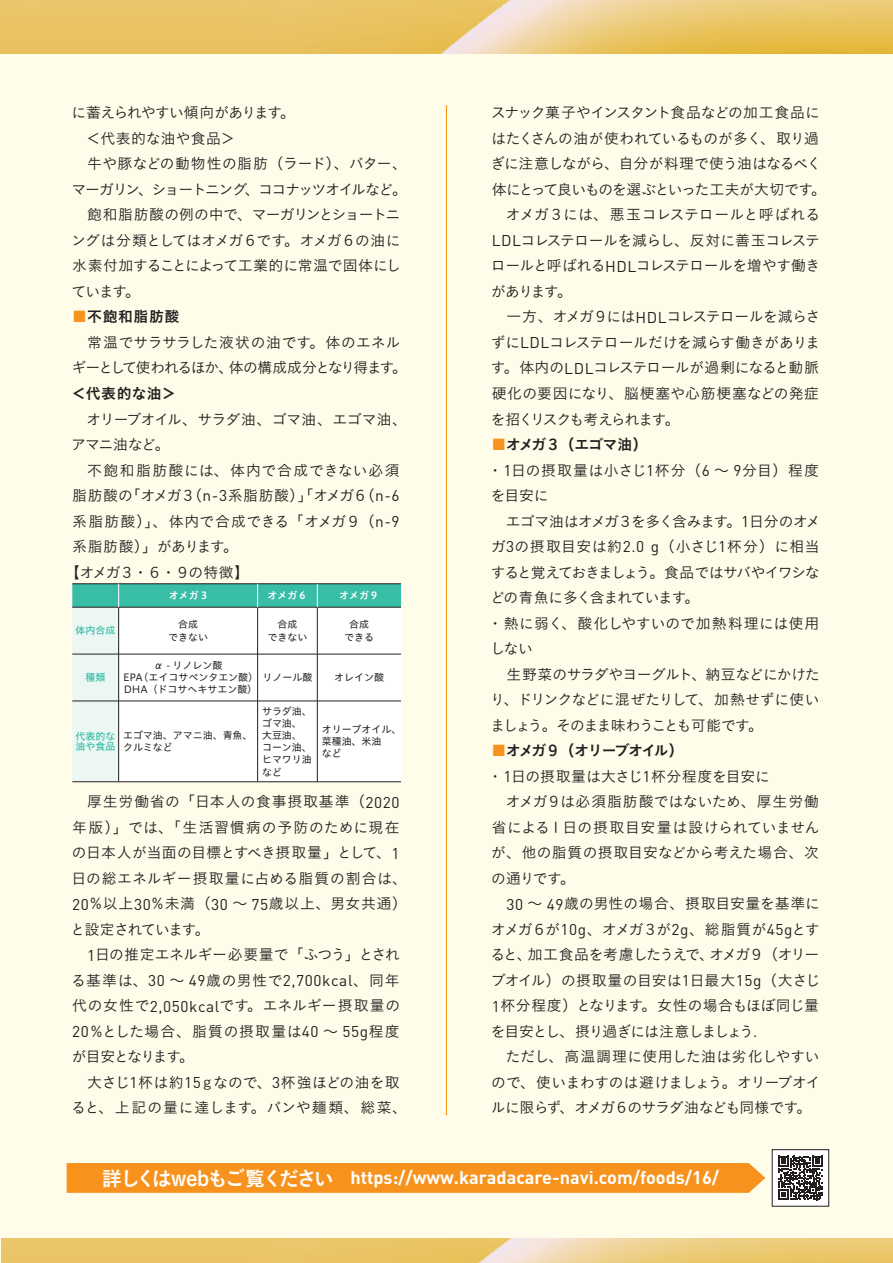
<style>
.page{position:relative;width:893px;height:1263px;background:#fffde9}
.page>*{position:absolute;margin:0;border:0;box-sizing:border-box;transform-origin:0 0}
.t1{font:20.25px "Koburina Go Std N W6";letter-spacing:-.12em;color:#fff}
.t2{font:700 18px "DIN Pro";color:#fff}
.本文{font:14.85px/25.5px "Koburina Go Std N W3";letter-spacing:-.025em;color:#231f20;text-align:justify}
.本文-2{font:14.85px/25.5px "Koburina Go Std N W3";letter-spacing:.03em;color:#231f20}
.本文-3{font:14.85px/25.5px "Koburina Go Std N W3";letter-spacing:-.045em;color:#231f20}
.本文-4{font:14.85px/25.5px "Koburina Go Std N W3";letter-spacing:-.08em;color:#231f20;text-align:right}
.本文-5{font:14.85px/25.5px "Koburina Go Std N W3";letter-spacing:-.055em;color:#231f20}
.本文-6{font:14.85px/25.5px "Koburina Go Std N W3";letter-spacing:.01em;color:#231f20;text-align:center}
.本文-7{font:14.85px/25.5px "Koburina Go Std N W3";letter-spacing:.02em;color:#231f20}
.本文-8{font:14.85px "Koburina Go Std N W6";letter-spacing:-.065em;color:#231f20}
.本文-9{font:14.85px/25.5px "Koburina Go Std N W3";color:#231f20}
.本文-10{font:14.85px "Koburina Go Std N W3";letter-spacing:-.005em;color:#231f20}
.本文-11{font:14.85px "Koburina Go Std N W6";letter-spacing:-.12em;color:#231f20}
.本文-12{font:14.85px "Koburina Go Std N W3";letter-spacing:-.09em;color:#231f20}
.本文-13{font:14.85px "Koburina Go Std N W3";letter-spacing:.005em;color:#231f20}
.t3{font:9.9px/12.1px "Hiragino UD Sans Std W4";color:#231f20}
.t4{font:9.9px "Hiragino UD Sans Std W5";color:#38bda7}
.t5{font:9.9px "Hiragino UD Sans Std W6";color:#fff}
.s1{color:#f7931d}
.s2{font-family:"DIN Pro";font-size:15.45px}
</style>
<div class="page">
<img style="left:0;top:0;width:893px;height:53px">
<hr style="left:446px;top:106px;width:1px;height:1008px;background:#f7931d">
<div style="left:772px;top:1150px;width:57px;height:56px;background:#fff"></div>
<svg style="left:778px;top:1156px;width:45px;height:44px"></svg>
<div style="left:772px;top:1149px;width:57px;height:58px;border:1px solid #231f20"></div>
<svg style="left:67px;top:1163px;width:698px;height:30px;background:#f79420"></svg>
<hr style="left:72px;top:583px;width:47px;height:1px;background:#231f20">
<hr style="left:119px;top:583px;width:139px;height:1px;background:#231f20">
<hr style="left:258px;top:583px;width:59px;height:1px;background:#231f20">
<hr style="left:317px;top:583px;width:84px;height:1px;background:#231f20">
<svg style="left:72px;top:584px;width:329px;height:198px;background:#e0f0ed"></svg>
<p class="本文-5" style="left:72px;top:100px;width:225px">に蓄えられやすい傾向があります。</p>
<p class="本文-13" style="left:86px;top:127px;width:150px">＜代表的な油や食品＞</p>
<p class="本文-4" style="left:71px;top:151px;width:337px">牛や豚などの動物性の脂肪（ラード）、バター、マーガリン、ショートニング、ココナッツオイルなど。</p>
<p class="本文" style="left:71px;top:202px;width:331px;text-indent:16px">飽和脂肪酸の例の中で、マーガリンとショートニングは分類としてはオメガ６です。オメガ６の油に水素付加することによって工業的に常温で固体にしています。</p>
<p class="本文-8" style="left:72px;top:305px;width:109px"><span class="s1">■</span>不飽和脂肪酸</p>
<p class="本文" style="left:72px;top:329px;width:337px;text-align:center">常温でサラサラした液状の油です。体のエネル<br>ギーとして使われるほか、体の構成成分となり得ます。</p>
<p class="本文-8" style="left:71px;top:382px;width:106px">＜代表的な油＞</p>
<p class="本文-5" style="left:71px;top:406px;width:337px;text-indent:15px">オリーブオイル、サラダ油、ゴマ油、エゴマ油、アマニ油など。</p>
<p class="本文" style="left:72px;top:457px;width:329px;text-indent:15px">不飽和脂肪酸には、体内で合成できない必須脂肪酸の「オメガ３（<span class="s2">n-3</span>系脂肪酸）」「オメガ６（<span class="s2">n-6</span>系脂肪酸）」、体内で合成できる「オメガ９（<span class="s2">n-9</span>系脂肪酸）」があります。</p>
<p class="本文-12" style="left:65px;top:561px;width:186px">【オメガ３・６・９の特徴】</p>
<p class="t4" style="left:76px;top:623px;width:41px">体内合成</p>
<p class="t4" style="left:86px;top:670px;width:21px">種類</p>
<p class="t5" style="left:169px;top:588px;width:40px">オメガ 3</p>
<p class="t5" style="left:268px;top:588px;width:41px">オメガ６</p>
<p class="t5" style="left:339px;top:588px;width:41px">オメガ９</p>
<p class="t3" style="left:178px;top:618px;width:21px">合成</p>
<p class="t3" style="left:168px;top:630px;width:41px">できない</p>
<p class="t3" style="left:277px;top:618px;width:21px">合成</p>
<p class="t3" style="left:268px;top:630px;width:41px">できない</p>
<p class="t3" style="left:154px;top:659px;width:70px">α - リノレン酸</p>
<p class="t3" style="left:123px;top:671px;width:191px">EPA（エイコサペンタエン酸）リノール酸</p>
<p class="t3" style="left:124px;top:683px;width:135px">DHA（ドコサヘキサエン酸）</p>
<p class="t3" style="left:349px;top:618px;width:21px">合成</p>
<p class="t3" style="left:344px;top:630px;width:31px">できる</p>
<p class="t3" style="left:334px;top:671px;width:51px">オレイン酸</p>
<p class="t4" style="left:76px;top:729px;width:41px">代表的な</p>
<p class="t4" style="left:76px;top:739px;width:41px">油や食品</p>
<p class="t3" style="left:123px;top:729px;width:131px">エゴマ油、アマニ油、青魚、クルミなど</p>
<p class="t3" style="left:262px;top:704px;width:51px">サラダ油、</p>
<p class="t3" style="left:262px;top:716px;width:41px">ゴマ油、</p>
<p class="t3" style="left:262px;top:729px;width:41px">大豆油、</p>
<p class="t3" style="left:262px;top:741px;width:51px">コーン油、</p>
<p class="t3" style="left:262px;top:753px;width:51px">ヒマワリ油など</p>
<p class="t3" style="left:322px;top:723px;width:81px">オリーブオイル、菜種油、米油</p>
<p class="t3" style="left:322px;top:747px;width:21px">など</p>
<p class="本文-2" style="left:71px;top:789px;width:338px;text-indent:17px">厚生労働省の「日本人の食事摂取基準（<span class="s2">2020</span>年版）」では、「生活習慣病の予防のために現在の日本人が当面の目標とすべき摂取量」として、<span class="s2">1</span>日の総エネルギー摂取量に占める脂質の割合は、<br><span class="s2">20</span>％以上<span class="s2">30</span>％未満（<span class="s2">30</span> ～ <span class="s2">75</span>歳以上、男女共通）と設定されています。</p>
<p class="本文" style="left:71px;top:942px;width:331px;text-indent:16px"><span class="s2">1</span>日の推定エネルギー必要量で「ふつう」とされる基準は、<span class="s2">30</span> ～ <span class="s2">49</span>歳の男性で<span class="s2">2,700kcal</span>、同年代の女性で<span class="s2">2,050kcal</span>です。エネルギー摂取量の<span class="s2">20</span>％とした場合、脂質の摂取量は<span class="s2">40</span> ～ <span class="s2">55g</span>程度が目安となります。</p>
<p class="本文-6" style="left:71px;top:1069px;width:337px">大さじ<span class="s2">1</span>杯は約<span class="s2">15</span>ｇなので、<span class="s2">3</span>杯強ほどの油を取<br>ると、上記の量に達します。パンや麺類、総菜、</p>
<p class="本文-3" style="left:491px;top:100px;width:337px">スナック菓子やインスタント食品などの加工食品にはたくさんの油が使われているものが多く、取り過ぎに注意しながら、自分が料理で使う油はなるべく体にとって良いものを選ぶといった工夫が大切です。</p>
<p class="本文" style="left:491px;top:202px;width:331px;text-indent:15px">オメガ３には、悪玉コレステロールと呼ばれる<span class="s2">LDL</span>コレステロールを減らし、反対に善玉コレステロールと呼ばれる<span class="s2">HDL</span>コレステロールを増やす働きがあります。</p>
<p class="本文" style="left:491px;top:304px;width:331px;text-indent:16px">一方、オメガ９には<span class="s2">HDL</span>コレステロールを減らさずに<span class="s2">LDL</span>コレステロールだけを減らす働きがあります。体内の<span class="s2">LDL</span>コレステロールが過剰になると動脈硬化の要因になり、脳梗塞や心筋梗塞などの発症を招くリスクも考えられます。</p>
<p class="本文-8" style="left:491px;top:433px;width:158px"><span class="s1">■</span>オメガ３（エゴマ油）</p>
<p class="本文-7" style="left:488px;top:457px;width:333px">・<span class="s2">1</span>日の摂取量は小さじ<span class="s2">1</span>杯分（<span class="s2">6</span> ～ <span class="s2">9</span>分目）程度を目安に</p>
<p class="本文" style="left:490px;top:508px;width:332px;text-indent:16px">エゴマ油はオメガ３を多く含みます。<span class="s2">1</span>日分のオメガ<span class="s2">3</span>の摂取目安は約<span class="s2">2.0 g</span>（小さじ<span class="s2">1</span>杯分）に相当すると覚えておきましょう。食品ではサバやイワシなどの青魚に多く含まれています。</p>
<p class="本文-9" style="left:488px;top:610px;width:333px">・熱に弱く、酸化しやすいので加熱料理には使用しない</p>
<p class="本文" style="left:490px;top:661px;width:331px;text-indent:17px">生野菜のサラダやヨーグルト、納豆などにかけたり、ドリンクなどに混ぜたりして、加熱せずに使いましょう。そのまま味わうことも可能です。</p>
<p class="本文-11" style="left:491px;top:739px;width:194px"><span class="s1">■</span>オメガ９（オリーブオイル）</p>
<p class="本文-10" style="left:488px;top:765px;width:284px">・<span class="s2">1</span>日の摂取量は大さじ<span class="s2">1</span>杯分程度を目安に</p>
<p class="本文" style="left:491px;top:789px;width:330px;text-indent:15px">オメガ９は必須脂肪酸ではないため、厚生労働省による１日の摂取目安量は設けられていませんが、他の脂質の摂取目安などから考えた場合、次の通りです。</p>
<p class="本文" style="left:491px;top:891px;width:331px;text-indent:16px"><span class="s2">30</span> ～ <span class="s2">49</span>歳の男性の場合、摂取目安量を基準にオメガ６が<span class="s2">10g</span>、オメガ３が<span class="s2">2g</span>、総脂質が<span class="s2">45g</span>とすると、加工食品を考慮したうえで、オメガ９（オリーブオイル）の摂取量の目安は<span class="s2">1</span>日最大<span class="s2">15g</span>（大さじ<span class="s2">1</span>杯分程度）となります。女性の場合もほぼ同じ量を目安とし、摂り過ぎには注意しましょう<span class="s2">.</span></p>
<p class="本文" style="left:491px;top:1044px;width:331px;text-indent:15px">ただし、高温調理に使用した油は劣化しやすいので、使いまわすのは避けましょう。オリーブオイルに限らず、オメガ６のサラダ油なども同様です。</p>
<p class="t1" style="left:102px;top:1162px;width:234px">詳しくはwebもご覧ください</p>
<p class="t2" style="left:350px;top:1165px;width:370px">https://www.karadacare-navi.com/foods/16/</p>
</div>
